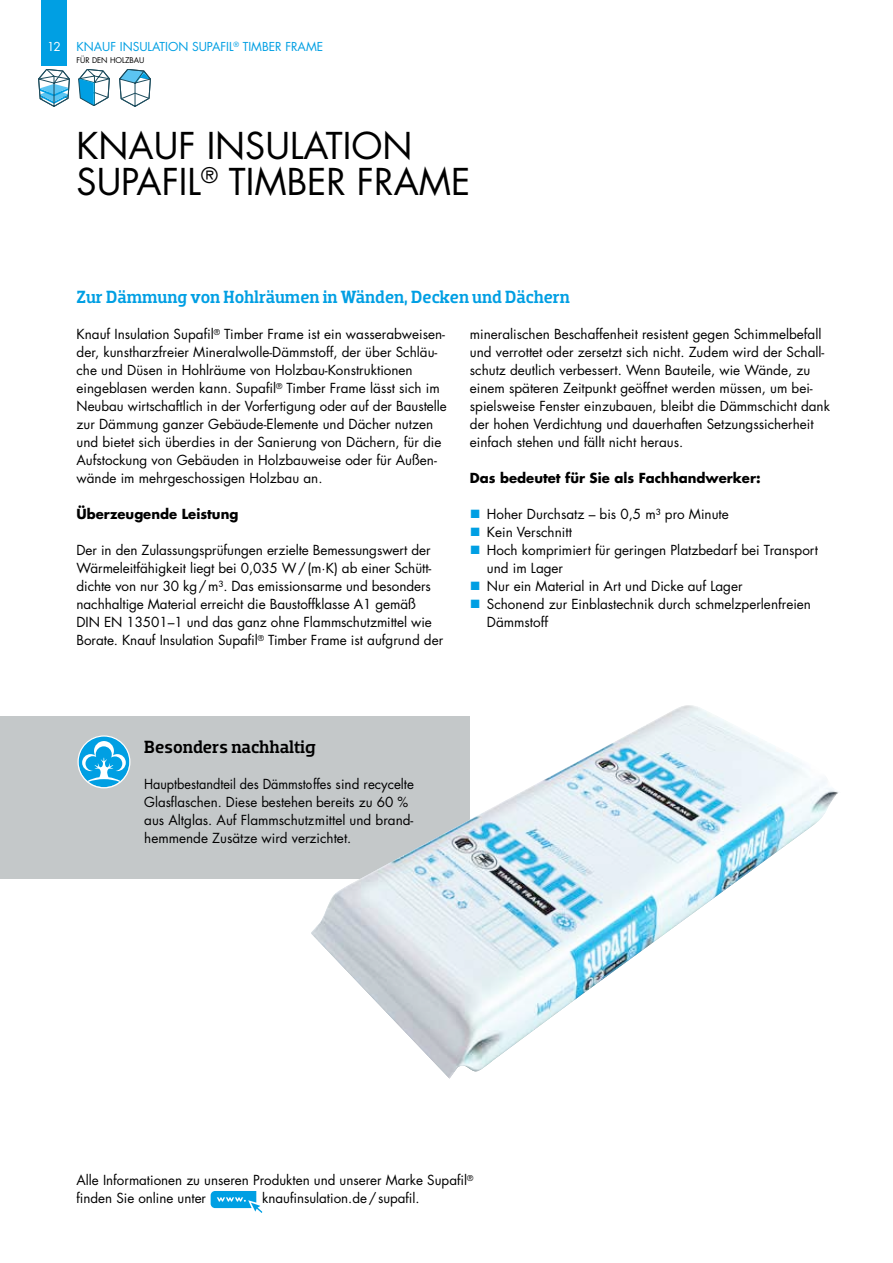
<style>
.page{position:relative;width:893px;height:1263px;background:#fff}
.page>*{position:absolute;margin:0;border:0;box-sizing:border-box;transform-origin:0 0}
.t1{font:36px/36px "Futura Std";color:#000}
.t2{font:500 18px "Dobra Slab";color:#009fe3}
.t3{font:500 18px "Dobra Slab";color:#000}
.t4{font:13.5px/18px "Futura Std";color:#000}
.t5{font:13.5px/18px "Futura Std";color:#000;scale:.94 1}
.t6{font:700 13.5px "Futura Std";color:#000}
.t7{font:12px "Futura Std";color:#009fe3}
.t8{font:12px "Futura Std";color:#fff}
.t9{font:7.65px "Futura Std";color:#000}
.s1{font-family:"Arial";font-size:18px;color:#009fe3}
</style>
<div class="page">
<svg style="left:119px;top:69px;width:32px;height:38px"></svg>
<svg style="left:78px;top:69px;width:32px;height:37px"></svg>
<svg style="left:38px;top:69px;width:32px;height:38px"></svg>
<div style="left:0;top:716px;width:470px;height:163px;background:#c4c8c9"></div>
<img style="left:311px;top:705px;width:528px;height:373px">
<svg style="left:211px;top:1191px;width:51px;height:22px"></svg>
<svg style="left:79px;top:737px;width:51px;height:50px"></svg>
<div style="left:77px;top:735px;width:53px;height:53px;border:1px solid #fff;border-radius:50%"></div>
<div style="left:41px;top:0;width:26px;height:65px;background:#009fe3"></div>
<p class="t8" style="left:47px;top:39px;width:15px">12</p>
<p class="t7" style="left:77px;top:39px;width:248px">KNAUF INSULATION SUPAFIL<sup>®</sup> TIMBER FRAME</p>
<p class="t9" style="left:77px;top:55px;width:70px">FÜR DEN HOLZBAU</p>
<h1 class="t1" style="left:77px;top:128px;width:395px">KNAUF INSULATION<br>SUPAFIL<sup>®</sup> TIMBER FRAME</h1>
<h2 class="t2" style="left:77px;top:286px;width:495px">Zur Dämmung von Hohlräumen in Wänden, Decken und Dächern</h2>
<p class="t4" style="left:77px;top:325px;width:372px">Knauf Insulation Supafil<sup>®</sup> Timber Frame ist ein wasserabweisen&shy;der, kunstharzfreier Mineralwolle-Dämmstoff, der über Schläu&shy;che und Düsen in Hohlräume von Holzbau-Konstruktionen eingeblasen werden kann. Supafil<sup>®</sup> Timber Frame lässt sich im Neubau wirtschaftlich in der Vorfertigung oder auf der Baustelle zur Dämmung ganzer Gebäude-Elemente und Dächer nutzen und bietet sich überdies in der Sanierung von Dächern, für die Aufstockung von Gebäuden in Holzbauweise oder für Außen&shy;wände im mehrgeschossigen Holzbau an.</p>
<p class="t6" style="left:77px;top:505px;width:163px">Überzeugende Leistung</p>
<p class="t4" style="left:77px;top:541px;width:368px">Der in den Zulassungsprüfungen erzielte Bemessungswert der Wärmeleitfähigkeit liegt bei 0,035 W/(m·K) ab einer Schütt&shy;dichte von nur 30 kg/m³. Das emissionsarme und besonders nachhaltige Material erreicht die Baustoffklasse A1 gemäß<br>DIN EN 13501–1 und das ganz ohne Flammschutzmittel wie Borate. Knauf Insulation Supafil<sup>®</sup> Timber Frame ist aufgrund der</p>
<p class="t4" style="left:470px;top:325px;width:362px">mineralischen Beschaffenheit resistent gegen Schimmelbefall und verrottet oder zersetzt sich nicht. Zudem wird der Schall&shy;schutz deutlich verbessert. Wenn Bauteile, wie Wände, zu einem späteren Zeitpunkt geöffnet werden müssen, um bei&shy;spielsweise Fenster einzubauen, bleibt die Dämmschicht dank der hohen Verdichtung und dauerhaften Setzungssicherheit einfach stehen und fällt nicht heraus.</p>
<p class="t6" style="left:470px;top:469px;width:292px">Das bedeutet für Sie als Fachhandwerker:</p>
<p class="t4" style="left:470px;top:505px;width:260px"><span class="s1">■</span> Hoher Durchsatz – bis 0,5 m³ pro Minute</p>
<p class="t4" style="left:470px;top:523px;width:104px"><span class="s1">■</span> Kein Verschnitt</p>
<p class="t4" style="left:487px;top:541px;width:333px;text-indent:-17px"><span class="s1">■</span> Hoch komprimiert für geringen Platzbedarf bei Transport und im Lager</p>
<p class="t4" style="left:470px;top:577px;width:274px"><span class="s1">■</span> Nur ein Material in Art und Dicke auf Lager</p>
<p class="t4" style="left:487px;top:595px;width:326px;text-indent:-17px"><span class="s1">■</span> Schonend zur Einblastechnik durch schmelzperlenfreien<br>Dämmstoff</p>
<h2 class="t3" style="left:144px;top:736px;width:172px">Besonders nachhaltig</h2>
<p class="t5" style="left:144px;top:775px;width:289px">Hauptbestandteil des Dämmstoffes sind recycelte Glasflaschen. Diese bestehen bereits zu 60 % aus Altglas. Auf Flammschutzmittel und brand&shy;hemmende Zusätze wird verzichtet.</p>
<p class="t4" style="left:77px;top:1171px;width:398px">Alle Informationen zu unseren Produkten und unserer Marke Supafil<sup>® </sup>finden Sie online unter</p>
<p class="t4" style="left:262px;top:1189px;width:159px">knaufinsulation.de/supafil.</p>
</div>
